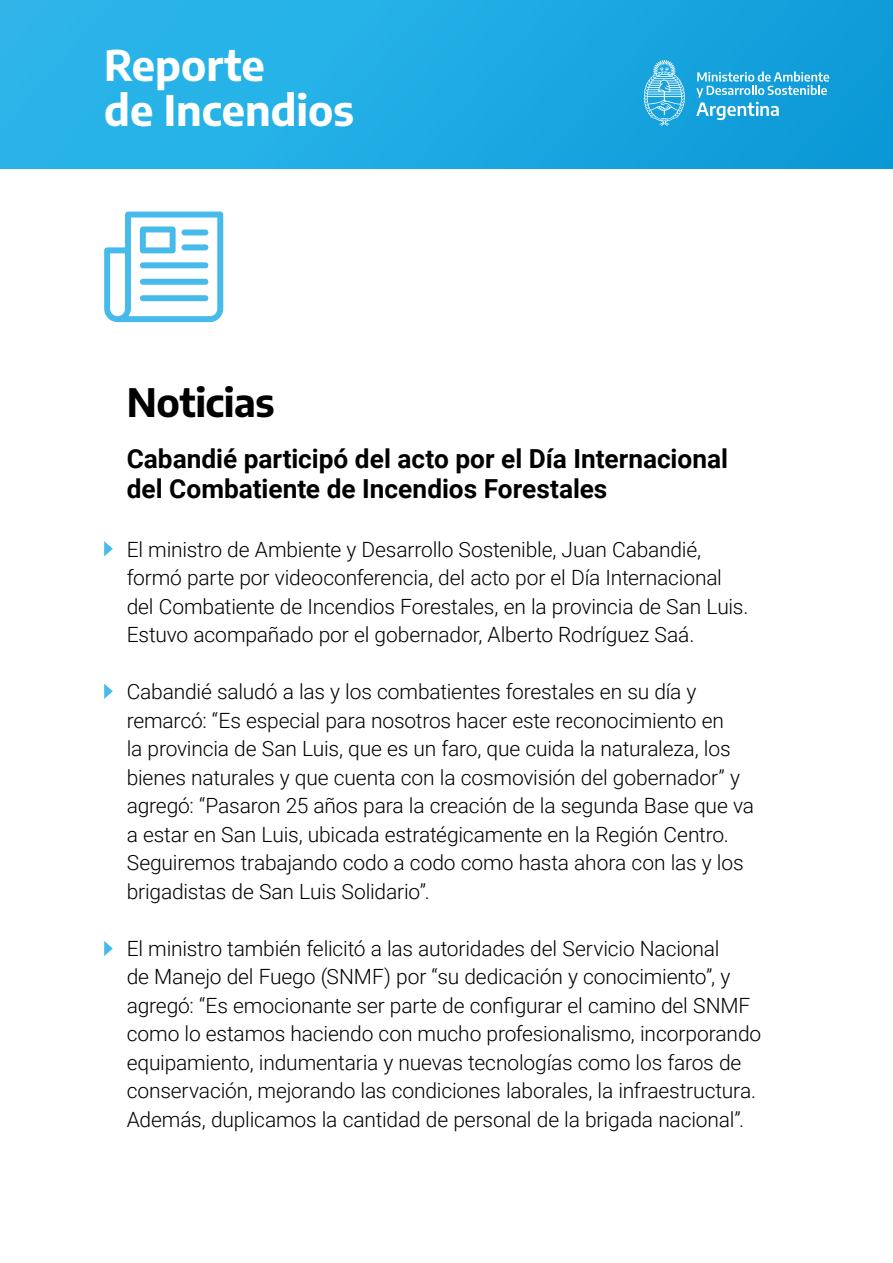
<style>
.page{position:relative;width:893px;height:1263px;background:#fff}
.page>*{position:absolute;margin:0;border:0;box-sizing:border-box;transform-origin:0 0}
.t1{font:700 42px/44.4px "Encode Sans";color:#fff}
.t2{font:700 39px "Encode Sans";letter-spacing:-.01em;color:#000}
.t3{font:700 26.25px/30px "Roboto";color:#000}
.t4{font:300 21px/28.5px "Roboto";letter-spacing:-.01em;color:#000}
</style>
<div class="page">
<div style="left:0;top:0;width:893px;height:169px;background:linear-gradient(to right,#2fb9ec,#0e9bd8)"></div>
<svg style="left:696px;top:72px;width:133px;height:48px;background:#45b2e1"></svg>
<svg style="left:644px;top:60px;width:41px;height:66px;background:#50b9e5"></svg>
<svg style="left:104px;top:212px;width:119px;height:110px"></svg>
<svg style="left:104px;top:541px;width:9px;height:15px"></svg>
<svg style="left:104px;top:684px;width:9px;height:15px"></svg>
<svg style="left:104px;top:941px;width:9px;height:15px"></svg>
<h1 class="t1" style="left:104px;top:42px;width:251px">Reporte<br>de Incendios</h1>
<h2 class="t2" style="left:127px;top:375px;width:149px">Noticias</h2>
<p class="t3" style="left:127px;top:443px;width:603px">Cabandié participó del acto por el Día Internacional del Combatiente de Incendios Forestales</p>
<p class="t4" style="left:127px;top:534px;width:623px">El ministro de Ambiente y Desarrollo Sostenible, Juan Cabandié, formó parte por videoconferencia, del acto por el Día Internacional del Combatiente de Incendios Forestales, en la provincia de San Luis.<br>Estuvo acompañado por el gobernador, Alberto Rodríguez Saá.</p>
<p class="t4" style="left:127px;top:677px;width:629px">Cabandié saludó a las y los combatientes forestales en su día y remarcó: “Es especial para nosotros hacer este reconocimiento en<br>la provincia de San Luis, que es un faro, que cuida la naturaleza, los bienes naturales y que cuenta con la cosmovisión del gobernador” y agregó: “Pasaron 25 años para la creación de la segunda Base que va a estar en San Luis, ubicada estratégicamente en la Región Centro.<br>Seguiremos trabajando codo a codo como hasta ahora con las y los brigadistas de San Luis Solidario”.</p>
<p class="t4" style="left:127px;top:933px;width:636px">El ministro también felicitó a las autoridades del Servicio Nacional<br>de Manejo del Fuego (SNMF) por “su dedicación y conocimiento”, y agregó: “Es emocionante ser parte de configurar el camino del SNMF como lo estamos haciendo con mucho profesionalismo, incorporando equipamiento, indumentaria y nuevas tecnologías como los faros de conservación, mejorando las condiciones laborales, la infraestructura.<br>Además, duplicamos la cantidad de personal de la brigada nacional”.</p>
</div>
